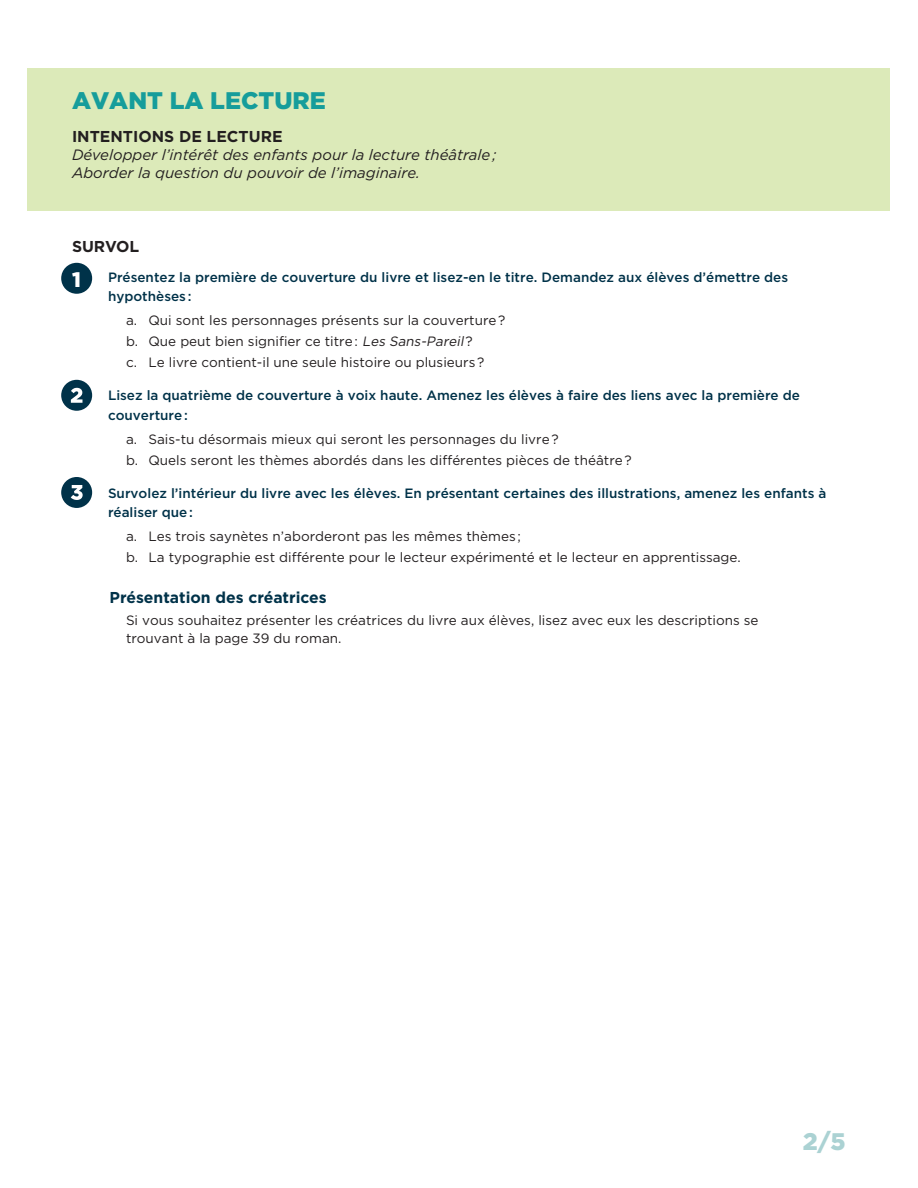
<style>
.page{position:relative;width:918px;height:1188px;background:#fff}
.page>*{position:absolute;margin:0;border:0;box-sizing:border-box;transform-origin:0 0}
.AvantLaLecture__VERT{font:900 24px "Gotham";color:#169d9b}
.t1{font:900 24px "Gotham";color:#abd2d3}
.AvantLaLecture__VERT-2{font:900 21px "Gotham";color:#fff}
.QuestionsDe__Orange2{font:700 15.75px "Gotham";color:#231f20}
.NomActivité{font:700 15.75px "Gotham";color:#003249}
.LireDestextesVaries{font:italic 15px "Gotham";color:#231f20}
.Questions2__Rouge4{font:13.5px/18px "Gotham";color:#231f20}
.Questions__Mauve3{font:500 13.5px/19.5px "Gotham";color:#003249}
.s1{font-style:italic}
</style>
<div class="page">
<div style="left:28px;top:68px;width:862px;height:143px;background:#dceab9"></div>
<div style="left:61px;top:263px;width:31px;height:31px;background:#003249;border-radius:50%"></div>
<div style="left:61px;top:380px;width:31px;height:31px;background:#003249;border-radius:50%"></div>
<svg style="left:71px;top:388px;width:11px;height:15px"></svg>
<div style="left:61px;top:477px;width:31px;height:31px;background:#003249;border-radius:50%"></div>
<svg style="left:71px;top:485px;width:12px;height:15px"></svg>
<p class="AvantLaLecture__VERT" style="left:72px;top:84px;width:255px">AVANT LA LECTURE</p>
<p class="QuestionsDe__Orange2" style="left:72px;top:126px;width:212px">INTENTIONS DE LECTURE</p>
<p class="LireDestextesVaries" style="left:72px;top:145px;width:426px">Développer l’intérêt des enfants pour la lecture théâtrale ;</p>
<p class="LireDestextesVaries" style="left:72px;top:163px;width:350px">Aborder la question du pouvoir de l’imaginaire.</p>
<p class="QuestionsDe__Orange2" style="left:72px;top:236px;width:69px">SURVOL</p>
<p class="Questions__Mauve3" style="left:108px;top:267px;width:682px;text-indent:-36px">1. Présentez la première de couverture du livre et lisez-en le titre. Demandez aux élèves d’émettre des hypothèses :</p>
<p class="Questions2__Rouge4" style="left:126px;top:311px;width:381px">a. Qui sont les personnages présents sur la couverture ?</p>
<p class="Questions2__Rouge4" style="left:126px;top:332px;width:348px">b. Que peut bien signifier ce titre : <span class="s1">Les Sans-Pareil</span>?</p>
<p class="Questions2__Rouge4" style="left:126px;top:353px;width:360px">c. Le livre contient-il une seule histoire ou plusieurs ?</p>
<p class="Questions__Mauve3" style="left:108px;top:386px;width:694px;text-indent:-36px">2. Lisez la quatrième de couverture à voix haute. Amenez les élèves à faire des liens avec la première de couverture :</p>
<p class="Questions2__Rouge4" style="left:126px;top:430px;width:434px">a. Sais-tu désormais mieux qui seront les personnages du livre ?</p>
<p class="Questions2__Rouge4" style="left:126px;top:451px;width:507px">b. Quels seront les thèmes abordés dans les différentes pièces de théâtre ?</p>
<p class="Questions__Mauve3" style="left:108px;top:483px;width:720px;text-indent:-36px">3. Survolez l’intérieur du livre avec les élèves. En présentant certaines des illustrations, amenez les enfants à réaliser que :</p>
<p class="Questions2__Rouge4" style="left:126px;top:527px;width:397px">a. Les trois saynètes n’aborderont pas les mêmes thèmes ;</p>
<p class="Questions2__Rouge4" style="left:126px;top:548px;width:616px">b. La typographie est différente pour le lecteur expérimenté et le lecteur en apprentissage.</p>
<p class="NomActivité" style="left:110px;top:587px;width:219px">Présentation des créatrices</p>
<p class="Questions2__Rouge4" style="left:126px;top:611px;width:634px">Si vous souhaitez présenter les créatrices du livre aux élèves, lisez avec eux les descriptions se trouvant à la page 39 du roman.</p>
<p class="AvantLaLecture__VERT-2" style="left:72px;top:265px;width:10px">1</p>
<h1 class="t1" style="left:803px;top:1125px;width:44px">2/5</h1>
</div>
